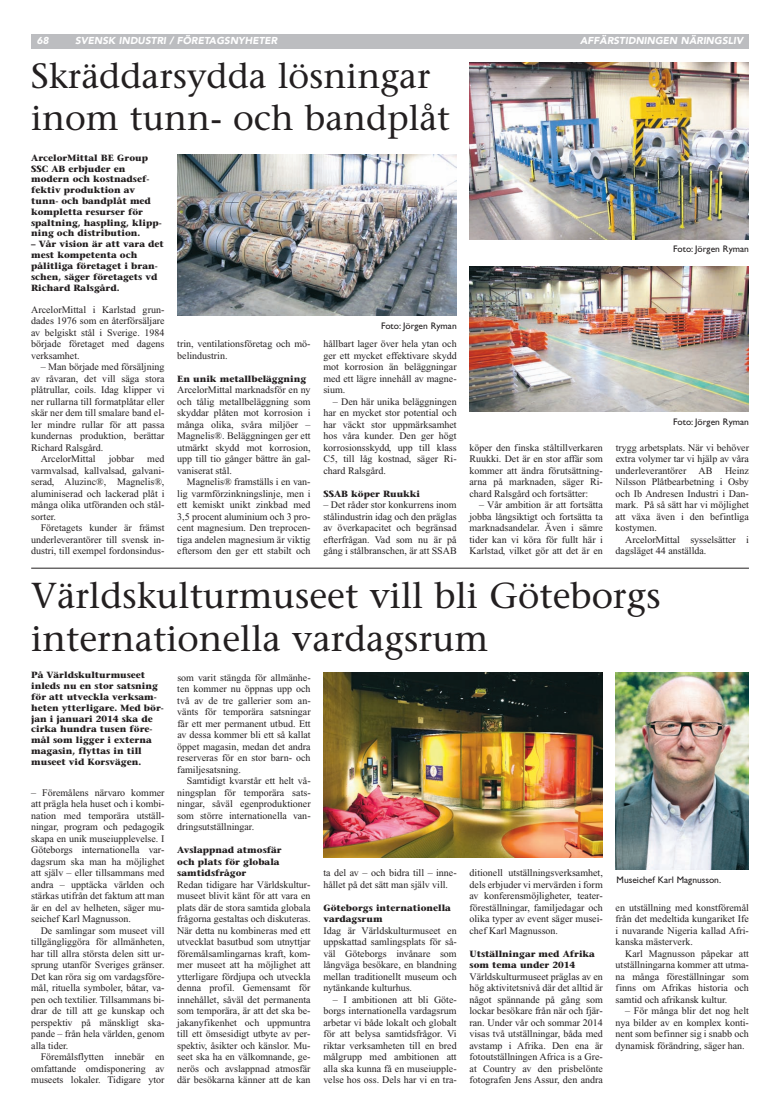
<style>
.page{position:relative;width:783px;height:1117px;background:#fff}
.page>*{position:absolute;margin:0;border:0;box-sizing:border-box;transform-origin:0 0}
.t1{font:36px/43.2px "Stone Serif";color:#231f20}
.t2{font:35px/42px "Stone Serif";color:#231f20}
.t3{font:10px/11.5px "Times New Roman";color:#231f20;text-align:justify}
.t4{font:italic 900 10px "Avenir";letter-spacing:.005em;color:#fff}
.t5{font:9.5px "Gill Sans";color:#231f20}
.t6{font:700 9px/10.8px "Stone Serif";color:#231f20}
</style>
<div class="page">
<hr style="left:31px;top:568px;width:717px;height:1px;background:#231f20">
<div style="left:31px;top:34px;width:717px;height:14px;background:#bcbdc0"></div>
<img style="left:469px;top:267px;width:279px;height:145px">
<img style="left:177px;top:155px;width:279px;height:160px">
<img style="left:469px;top:62px;width:279px;height:177px">
<img style="left:615px;top:672px;width:133px;height:197px">
<img style="left:323px;top:672px;width:279px;height:185px">
<p class="t4" style="left:37px;top:37px;width:13px">68</p>
<p class="t4" style="left:75px;top:37px;width:204px">SVENSK INDUSTRI / FÖRETAGSNYHETER</p>
<p class="t4" style="left:580px;top:37px;width:164px">AFFÄRSTIDNINGEN NÄRINGSLIV</p>
<h2 class="t2" style="left:31px;top:59px;width:420px">Skräddarsydda lösningar inom tunn- och bandplåt</h2>
<p class="t6" style="left:31px;top:153px;width:132px">ArcelorMittal BE Group<br>SSC AB erbjuder en modern och kostnadsef&shy;fektiv produktion av tunn- och bandplåt med kompletta resurser för spaltning, haspling, klipp&shy;ning och distribution.</p>
<p class="t6" style="left:31px;top:240px;width:134px">– Vår vision är att vara det mest kompetenta och pålitliga företaget i bran&shy;schen, säger företagets vd<br>Richard Ralsgård.</p>
<p class="t3" style="left:31px;top:305px;width:135px">ArcelorMittal i Karlstad grun&shy;dades 1976 som en återförsäljare av belgiskt stål i Sverige. 1984 började företaget med dagens verksamhet.</p>
<p class="t3" style="left:41px;top:362px;width:125px">– Man började med försäljning</p>
<p class="t3" style="left:31px;top:374px;width:135px">av råvaran, det vill säga stora</p>
<p class="t3" style="left:31px;top:385px;width:135px">plåtrullar, coils. Idag klipper vi</p>
<p class="t3" style="left:31px;top:397px;width:135px">ner rullarna till formatplåtar eller</p>
<p class="t3" style="left:31px;top:408px;width:135px">skär ner dem till smalare band el-</p>
<p class="t3" style="left:31px;top:420px;width:135px">ler mindre rullar för att passa</p>
<p class="t3" style="left:31px;top:431px;width:135px">kundernas produktion, berättar</p>
<p class="t3" style="left:31px;top:443px;width:74px">Richard Ralsgård.</p>
<p class="t3" style="left:41px;top:454px;width:56px">ArcelorMittal</p>
<p class="t3" style="left:109px;top:454px;width:27px">jobbar</p>
<p class="t5" style="left:673px;top:245px;width:77px">Foto: Jörgen Ryman</p>
<p class="t5" style="left:381px;top:322px;width:77px">Foto: Jörgen Ryman</p>
<p class="t3" style="left:323px;top:339px;width:135px">hållbart lager över hela ytan och ger ett mycket effektivare skydd mot korrosion än beläggningar med ett lägre innehåll av magne&shy;sium.</p>
<p class="t3" style="left:323px;top:397px;width:135px;text-indent:10px">– Den här unika beläggningen har en mycket stor potential och har väckt stor uppmärksamhet hos våra kunder. Den ger högt korrosionsskydd, upp till klass C5, till låg kostnad, säger Ri&shy;chard Ralsgård.</p>
<p class="t6" style="left:323px;top:489px;width:98px">SSAB köper Ruukki</p>
<p class="t3" style="left:323px;top:500px;width:135px">– Det råder stor konkurrens inom stålindustrin idag och den präglas av överkapacitet och begränsad efterfrågan. Vad som nu är på gång i stålbranschen, är att SSAB</p>
<p class="t3" style="left:177px;top:339px;width:135px">trin, ventilationsföretag och mö&shy;belindustrin.</p>
<p class="t6" style="left:177px;top:374px;width:130px">En unik metallbeläggning</p>
<p class="t3" style="left:177px;top:385px;width:135px">ArcelorMittal marknadsför en ny och tålig metallbeläggning som skyddar plåten mot korrosion i många olika, svåra miljöer – Magnelis®. Beläggningen ger ett utmärkt skydd mot korrosion, upp till tio gånger bättre än gal&shy;vaniserat stål.</p>
<p class="t3" style="left:177px;top:477px;width:135px;text-indent:10px">Magnelis® framställs i en van&shy;lig varmförzinkningslinje, men i ett kemiskt unikt zinkbad med 3,5 procent aluminium och 3 pro&shy;cent magnesium. Den treprocen&shy;tiga andelen magnesium är viktig eftersom den ger ett stabilt och</p>
<p class="t5" style="left:673px;top:418px;width:77px">Foto: Jörgen Ryman</p>
<p class="t3" style="left:469px;top:443px;width:135px">köper den finska ståltillverkaren Ruukki. Det är en stor affär som kommer att ändra förutsättning&shy;arna på marknaden, säger Ri&shy;chard Ralsgård och fortsätter:</p>
<p class="t3" style="left:469px;top:500px;width:135px;text-indent:10px">– Vår ambition är att fortsätta jobba långsiktigt och fortsätta ta marknadsandelar. Även i sämre tider kan vi köra för fullt här i Karlstad, vilket gör att det är en</p>
<p class="t3" style="left:615px;top:443px;width:135px">trygg arbetsplats. När vi behöver extra volymer tar vi hjälp av våra underleverantörer AB</p>
<p class="t3" style="left:31px;top:454px;width:135px;text-indent:116px">med varmvalsad, kallvalsad, galvani&shy;serad, Aluzinc®, Magnelis®, aluminiserad och lackerad plåt i många olika utföranden och stål&shy;sorter.</p>
<p class="t3" style="left:31px;top:523px;width:135px;text-indent:10px">Företagets kunder är främst underleverantörer till svensk in&shy;dustri, till exempel fordonsindus-</p>
<p class="t3" style="left:615px;top:466px;width:135px;text-indent:109px">Heinz Nilsson Plåtbearbetning i Osby och Ib Andresen Industri i Dan&shy;mark. På så sätt har vi möjlighet att växa även i den befintliga kostymen.</p>
<p class="t3" style="left:615px;top:535px;width:135px;text-indent:10px">ArcelorMittal sysselsätter i dagsläget 44 anställda.</p>
<h1 class="t1" style="left:31px;top:577px;width:631px">Världskulturmuseet vill bli Göteborgs internationella vardagsrum</h1>
<p class="t6" style="left:31px;top:671px;width:134px">På Världskulturmuseet inleds nu en stor satsning för att utveckla verksam&shy;heten ytterligare. Med bör&shy;jan i januari 2014 ska de cirka hundra tusen före&shy;mål som ligger i externa magasin, flyttas in till museet vid Korsvägen.</p>
<p class="t3" style="left:31px;top:788px;width:135px">– Föremålens närvaro kommer att prägla hela huset och i kombi&shy;nation med temporära utställ&shy;ningar, program och pedagogik skapa en unik museiupplevelse. I Göteborgs internationella var&shy;dagsrum ska man ha möjlighet att själv – eller tillsammans med andra – upptäcka världen och stärkas utifrån det faktum att man är en del av helheten, säger mu&shy;seichef Karl Magnusson.</p>
<p class="t3" style="left:31px;top:926px;width:135px;text-indent:10px">De samlingar som museet vill tillgängliggöra för allmänheten, har till allra största delen sitt ur&shy;sprung utanför Sveriges gränser.<br>Det kan röra sig om vardagsföre&shy;mål, rituella symboler, båtar, va&shy;pen och textilier. Tillsammans bi&shy;drar de till att ge kunskap och perspektiv på mänskligt ska&shy;pande – från hela världen, genom alla tider.</p>
<p class="t3" style="left:31px;top:1052px;width:135px;text-indent:9px">Föremålsflytten innebär en omfattande omdisponering av museets lokaler. Tidigare ytor</p>
<p class="t3" style="left:177px;top:673px;width:135px">som varit stängda för allmänhe&shy;ten kommer nu öppnas upp och två av de tre gallerier som an&shy;vänts för temporära satsningar får ett mer permanent utbud. Ett av dessa kommer bli ett så kallat öppet magasin, medan det andra reserveras för en stor barn- och familjesatsning.</p>
<p class="t3" style="left:177px;top:776px;width:135px;text-indent:10px">Samtidigt kvarstår ett helt vå&shy;ningsplan för temporära sats&shy;ningar, såväl egenproduktioner som större internationella van&shy;dringsutställningar.</p>
<p class="t6" style="left:177px;top:845px;width:106px;line-height:11.5px">Avslappnad atmosfär och plats för globala samtidsfrågor</p>
<p class="t3" style="left:177px;top:880px;width:135px">Redan tidigare har Världskultur&shy;museet blivit känt för att vara en plats där de stora samtida globala frågorna gestaltas och diskuteras.<br>När detta nu kombineras med ett utvecklat basutbud som utnyttjar föremålsamlingarnas kraft, kom&shy;mer museet att ha möjlighet att ytterligare fördjupa och utveckla denna profil. Gemensamt för innehållet, såväl det permanenta som temporära, är att det ska be&shy;jakanyfikenhet och uppmuntra till ett ömsesidigt utbyte av per&shy;spektiv, åsikter och känslor. Mu&shy;seet ska ha en välkomnande, ge&shy;nerös och avslappnad atmosfär där besökarna känner att de kan</p>
<p class="t3" style="left:469px;top:868px;width:135px">ditionell utställningsverksamhet, dels erbjuder vi mervärden i form av konferensmöjligheter, teater&shy;föreställningar, familjedagar och olika typer av event säger musei&shy;chef Karl Magnusson.</p>
<p class="t6" style="left:469px;top:949px;width:127px;line-height:11.5px">Utställningar med Afrika som tema under 2014</p>
<p class="t3" style="left:469px;top:972px;width:135px">Världskulturmuseet präglas av en hög aktivitetsnivå där det alltid är något spännande på gång som lockar besökare från när och fjär&shy;ran. Under vår och sommar 2014 visas två utställningar, båda med avstamp i Afrika. Den ena är fotoutställningen Africa is a Gre&shy;at Country av den prisbelönte fotografen Jens Assur, den andra</p>
<p class="t3" style="left:323px;top:868px;width:135px">ta del av – och bidra till – inne&shy;hållet på det sätt man själv vill.</p>
<p class="t6" style="left:323px;top:903px;width:129px;line-height:11.5px">Göteborgs internationella vardagsrum</p>
<p class="t3" style="left:323px;top:926px;width:135px">Idag är Världskulturmuseet en uppskattad samlingsplats för så&shy;väl Göteborgs invånare som långväga besökare, en blandning mellan traditionellt museum och nytänkande kulturhus.</p>
<p class="t3" style="left:323px;top:995px;width:135px;text-indent:10px">– I ambitionen att bli Göte&shy;borgs internationella vardagsrum arbetar vi både lokalt och globalt för att belysa samtidsfrågor. Vi riktar verksamheten till en bred målgrupp med ambitionen att alla ska kunna få en museiupple&shy;velse hos oss. Dels har vi en tra-</p>
<p class="t5" style="left:616px;top:876px;width:106px">Museichef Karl Magnusson.</p>
<p class="t3" style="left:615px;top:903px;width:135px">en utställning med konstföremål från det medeltida kungariket Ife i nuvarande Nigeria kallad Afri&shy;kanska mästerverk.</p>
<p class="t3" style="left:615px;top:949px;width:135px;text-indent:10px">Karl Magnusson påpekar att utställningarna kommer att utma&shy;na många föreställningar som finns om Afrikas historia och samtid och afrikansk kultur.</p>
<p class="t3" style="left:615px;top:1006px;width:135px;text-indent:10px">– För många blir det nog helt nya bilder av en komplex konti&shy;nent som befinner sig i snabb och dynamisk förändring, säger han.</p>
</div>
